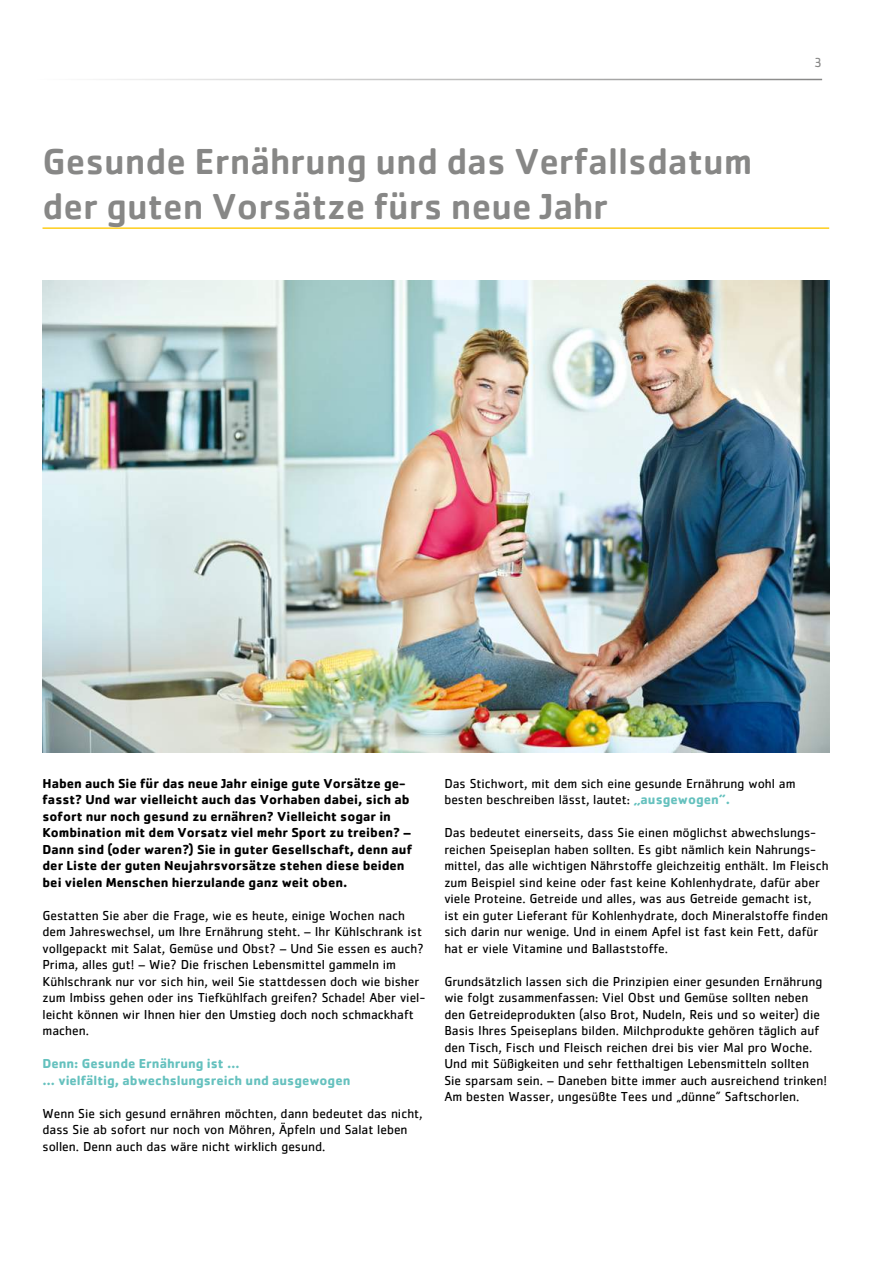
<style>
.page{position:relative;width:893px;height:1263px;background:#fff}
.page>*{position:absolute;margin:0;border:0;box-sizing:border-box;transform-origin:0 0}
.t1{font:500 37.5px/45px "Cachet";color:#878786}
.t2{font:13.5px/16.5px "Cachet";color:#000}
.t3{font:700 13.5px/16.5px "Cachet";color:#000}
.t4{font:700 13.5px/16.5px "Cachet";color:#65c1be}
.t5{font:13.5px "Cachet";color:#878786}
.s1{font-weight:700;color:#65c1be}
</style>
<div class="page">
<hr style="left:37px;top:79px;width:785px;height:1px;background:#878786">
<img style="left:43px;top:281px;width:786px;height:472px">
<hr style="left:43px;top:227px;width:786px;height:2px;background:#fecd1a">
<h1 class="t1" style="left:43px;top:138px;width:711px">Gesunde Ernährung und das Verfallsdatum der guten Vorsätze fürs neue Jahr</h1>
<p class="t5" style="left:814px;top:55px;width:9px">3</p>
<p class="t3" style="left:43px;top:774px;width:371px">Haben auch Sie für das neue Jahr einige gute Vorsätze ge&shy;fasst? Und war vielleicht auch das Vorhaben dabei, sich ab sofort nur noch gesund zu ernähren? Vielleicht sogar in Kombination mit dem Vorsatz viel mehr Sport zu treiben? – Dann sind (oder waren?) Sie in guter Gesellschaft, denn auf der Liste der guten Neujahrsvorsätze stehen diese beiden bei vielen Menschen hierzulande ganz weit oben.</p>
<p class="t2" style="left:43px;top:907px;width:384px">Gestatten Sie aber die Frage, wie es heute, einige Wochen nach dem Jahreswechsel, um Ihre Ernährung steht. – Ihr Kühlschrank ist vollgepackt mit Salat, Gemüse und Obst? – Und Sie essen es auch?<br>Prima, alles gut! – Wie? Die frischen Lebensmittel gammeln im Kühlschrank nur vor sich hin, weil Sie stattdessen doch wie bisher zum Imbiss gehen oder ins Tiefkühlfach greifen? Schade! Aber viel&shy;leicht können wir Ihnen hier den Umstieg doch noch schmackhaft machen.</p>
<p class="t4" style="left:43px;top:1055px;width:309px">Denn: Gesunde Ernährung ist …<br>… vielfältig, abwechslungsreich und ausgewogen</p>
<p class="t2" style="left:43px;top:1105px;width:382px">Wenn Sie sich gesund ernähren möchten, dann bedeutet das nicht, dass Sie ab sofort nur noch von Möhren, Äpfeln und Salat leben sollen. Denn auch das wäre nicht wirklich gesund.</p>
<p class="t2" style="left:444px;top:775px;width:353px">Das Stichwort, mit dem sich eine gesunde Ernährung wohl am besten beschreiben lässt, lautet: <span class="s1">„ausgewogen”.</span></p>
<p class="t2" style="left:444px;top:824px;width:386px">Das bedeutet einerseits, dass Sie einen möglichst abwechslungs&shy;reichen Speiseplan haben sollten. Es gibt nämlich kein Nahrungs&shy;mittel, das alle wichtigen Nährstoffe gleichzeitig enthält. Im Fleisch zum Beispiel sind keine oder fast keine Kohlenhydrate, dafür aber viele Proteine. Getreide und alles, was aus Getreide gemacht ist, ist ein guter Lieferant für Kohlenhydrate, doch Mineralstoffe finden sich darin nur wenige. Und in einem Apfel ist fast kein Fett, dafür hat er viele Vitamine und Ballaststoffe.</p>
<p class="t2" style="left:444px;top:973px;width:384px">Grundsätzlich lassen sich die Prinzipien einer gesunden Ernährung wie folgt zusammenfassen: Viel Obst und Gemüse sollten neben den Getreideprodukten (also Brot, Nudeln, Reis und so weiter) die Basis Ihres Speiseplans bilden. Milchprodukte gehören täglich auf den Tisch, Fisch und Fleisch reichen drei bis vier Mal pro Woche.<br>Und mit Süßigkeiten und sehr fetthaltigen Lebensmitteln sollten Sie sparsam sein. – Daneben bitte immer auch ausreichend trinken!<br>Am besten Wasser, ungesüßte Tees und „dünne” Saftschorlen.</p>
</div>
